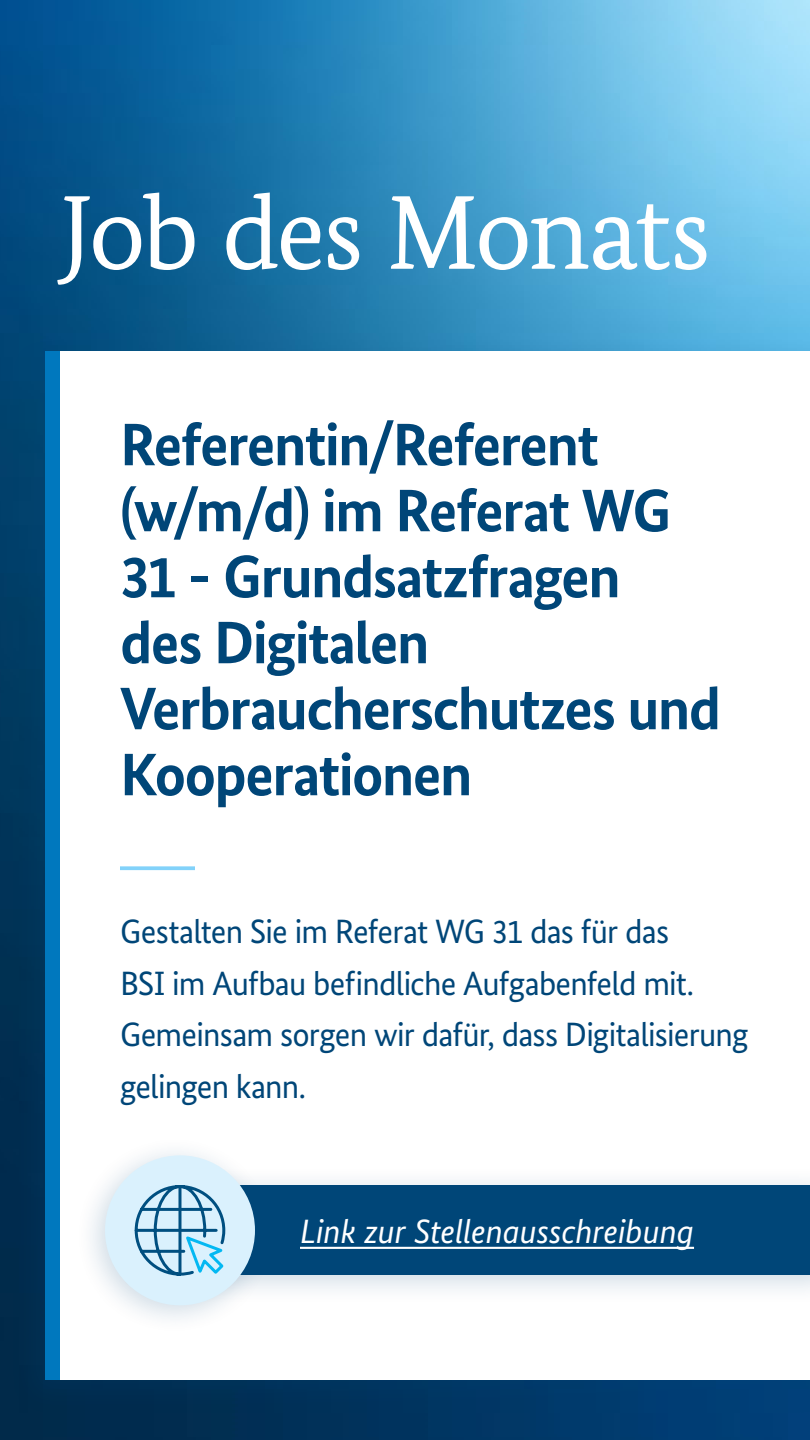
<style>
.page{position:relative;width:810px;height:1440px;background:#fff}
.page>*{position:absolute;margin:0;border:0;box-sizing:border-box;transform-origin:0 0}
.t1{font:105px "Bundes Serif";letter-spacing:-.03em;color:#fff}
.t2{font:700 60px/66px "Bundes Sans";letter-spacing:-.03em;color:#004678}
.t3{font:33.75px/51.8px "Bundes Sans";letter-spacing:-.025em;color:#004678}
.t4{font:italic 33.75px "Bundes Sans";letter-spacing:-.005em;color:#fff}
</style>
<div class="page">
<img style="left:0;top:0;width:810px;height:1440px">
<div style="left:9px;top:337px;width:801px;height:1079px;background:#004678;opacity:.2"></div>
<div style="left:60px;top:351px;width:750px;height:1029px;background:#fff"></div>
<div style="left:45px;top:351px;width:15px;height:1029px;background:#0078be"></div>
<div style="left:164px;top:1165px;width:646px;height:141px;background:#004678;opacity:.2"></div>
<div style="left:195px;top:1185px;width:615px;height:90px;background:#004678"></div>
<hr style="left:300px;top:1247px;width:394px;height:2px;background:#fff">
<div style="left:75px;top:1136px;width:199px;height:199px;background:#004678;opacity:.2"></div>
<div style="left:105px;top:1155px;width:150px;height:150px;background:#daf1fd;border-radius:50%"></div>
<svg style="left:134px;top:1185px;width:92px;height:91px"></svg>
<svg style="left:120px;top:866px;width:75px;height:4px"></svg>
<h2 class="t1" style="left:60px;top:169px;width:652px">Job des Monats</h2>
<p class="t2" style="left:120px;top:411px;width:603px">Referentin/Referent (w/m/d) im Referat WG<br>31 - Grundsatzfragen<br>des Digitalen<br>Verbraucherschutzes und<br>Kooperationen</p>
<p class="t3" style="left:120px;top:905px;width:630px">Gestalten Sie im Referat WG 31 das für das<br>BSI im Aufbau befindliche Aufgabenfeld mit.<br>Gemeinsam sorgen wir dafür, dass Digitalisierung gelingen kann.</p>
<p class="t4" style="left:300px;top:1211px;width:396px">Link zur Stellenausschreibung</p>
</div>
